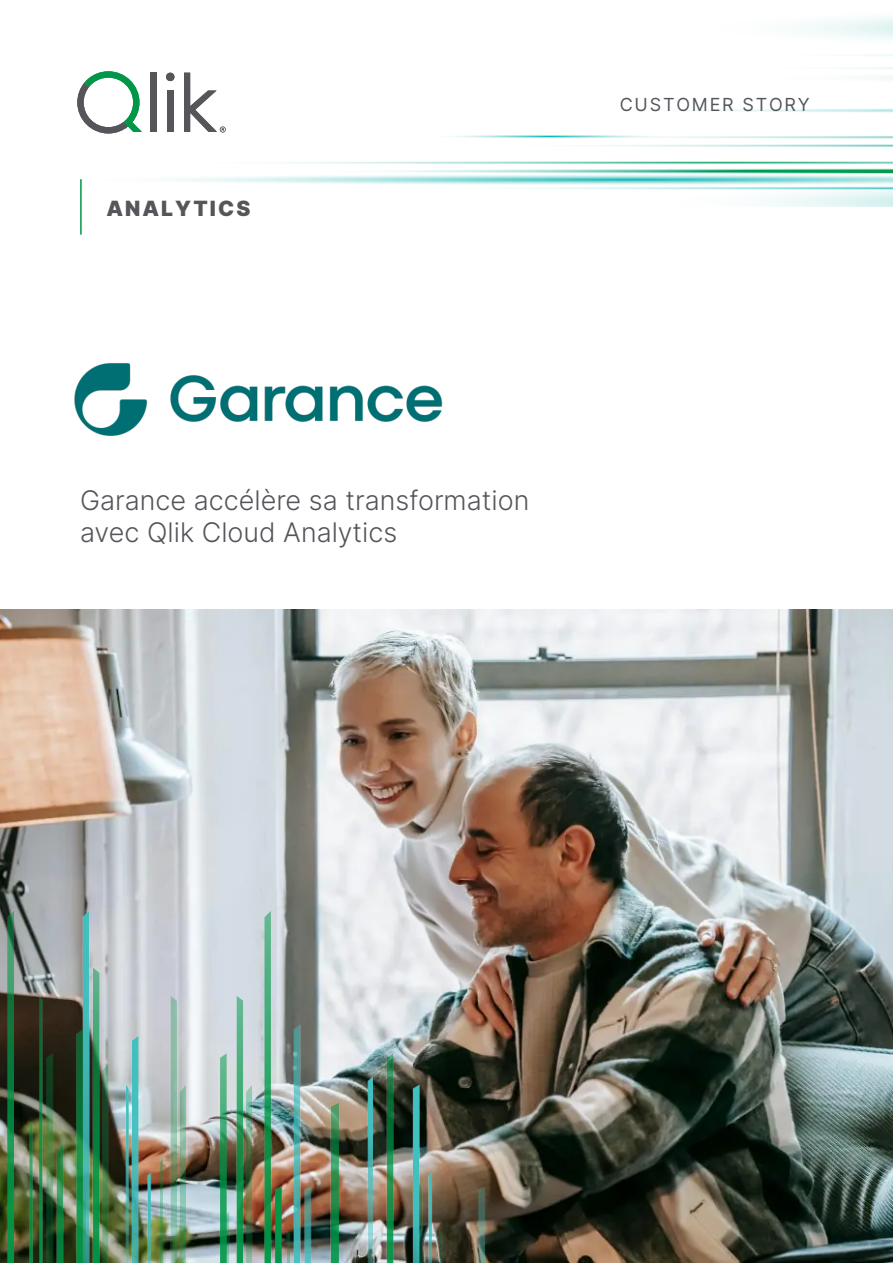
<style>
.page{position:relative;width:893px;height:1263px;background:#fff}
.page>*{position:absolute;margin:0;border:0;box-sizing:border-box;transform-origin:0 0}
.t1{font:300 27px/32.4px "Inter";color:#54565a}
.t2{font:21px "Inter";letter-spacing:.1em;color:#54565a}
.t3{font:18px "Inter";letter-spacing:.1em;color:#54565a}
</style>
<div class="page">
<svg style="left:171px;top:161px;width:722px;height:46px"></svg>
<svg style="left:692px;top:108px;width:201px;height:5px"></svg>
<svg style="left:450px;top:135px;width:443px;height:12px"></svg>
<svg style="left:805px;top:17px;width:88px;height:63px"></svg>
<hr style="left:80px;top:179px;width:2px;height:56px;background:#009845">
<img style="left:0;top:609px;width:893px;height:654px">
<img style="left:0;top:861px;width:517px;height:136px">
<img style="left:74px;top:363px;width:369px;height:73px">
<div style="left:150px;top:73px;width:6px;height:59px;background:#55565a"></div>
<div style="left:167px;top:91px;width:6px;height:41px;background:#55565a"></div>
<div style="left:166px;top:73px;width:8px;height:8px;background:#55565a;border-radius:50%"></div>
<svg style="left:77px;top:71px;width:65px;height:62px"></svg>
<svg style="left:184px;top:73px;width:42px;height:59px"></svg>
<img style="left:0;top:997px;width:889px;height:266px">
<p class="t2" style="left:106px;top:193px;width:146px">ANALYTICS</p>
<p class="t3" style="left:620px;top:91px;width:192px">CUSTOMER STORY</p>
<p class="t1" style="left:80px;top:483px;width:451px">Garance accélère sa transformation avec Qlik Cloud Analytics</p>
</div>
